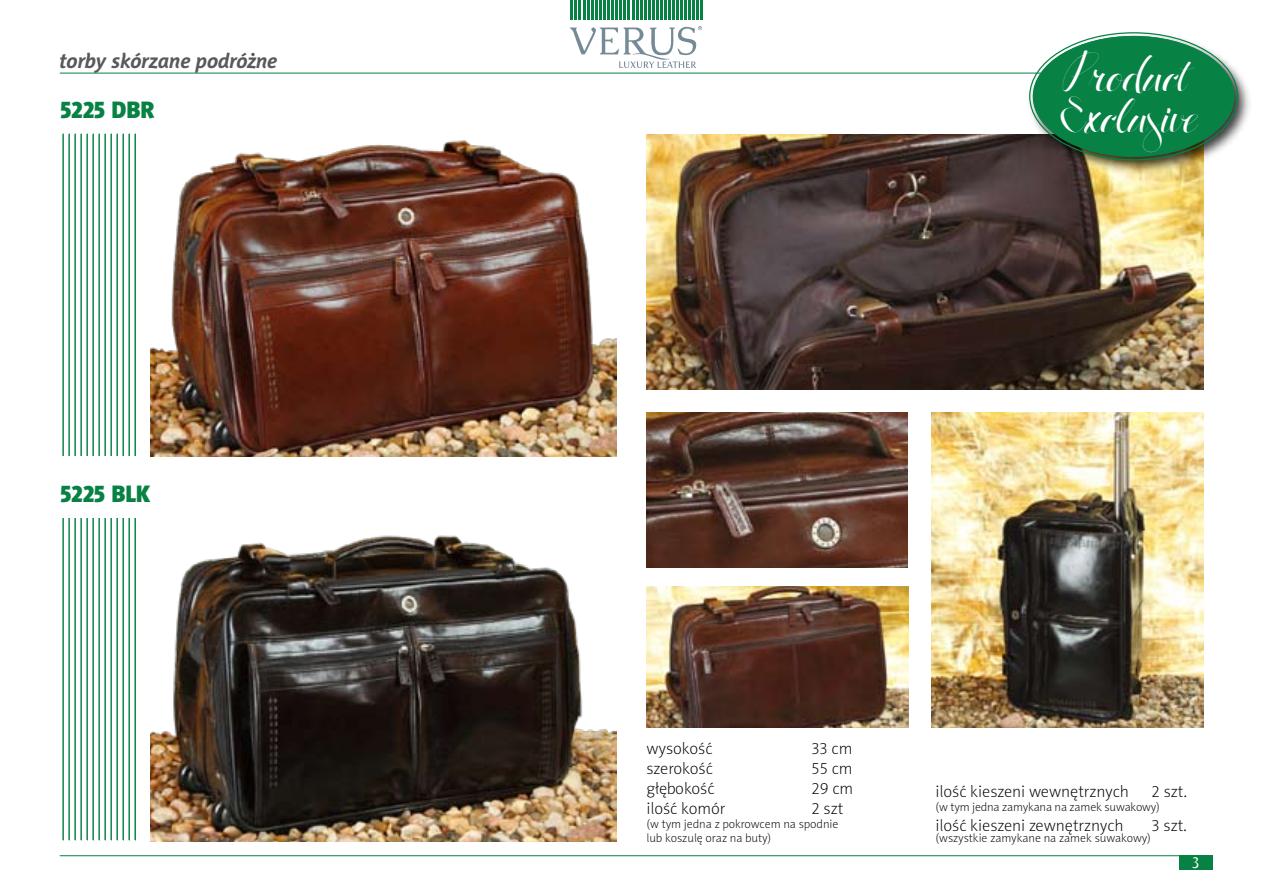
<style>
.page{position:relative;width:1263px;height:893px;background:#fff}
.page>*{position:absolute;margin:0;border:0;box-sizing:border-box;transform-origin:0 0}
.t1{font:49.5px/41.4px "Antrokas";letter-spacing:-.01em;color:#fff}
.t2{font:24px "Naomi Sans EFN Black";letter-spacing:-.02em;color:#078144}
.t3{font:italic 700 21px "Naomi Sans EFN";letter-spacing:-.015em;color:#58595b}
.t4{font:16.5px "Naomi Sans EFN Thin";color:#000}
.t5{font:16.5px "Baker Signet EU";color:#fff}
.t6{font:12px/13.8px "Naomi Sans EFN Thin";color:#000}
</style>
<div class="page">
<div style="left:1179px;top:856px;width:33px;height:14px;background:#078144"></div>
<hr style="left:60px;top:73px;width:1152px;height:1px;background:#078144">
<svg style="left:570px;top:26px;width:132px;height:42px"></svg>
<hr style="left:60px;top:855px;width:1152px;height:1px;background:#078144">
<svg style="left:571px;top:0;width:132px;height:19px"></svg>
<hr style="left:656px;top:0;width:3px;height:19px;background:#078144">
<img style="left:151px;top:140px;width:465px;height:317px">
<img style="left:151px;top:535px;width:465px;height:307px">
<img style="left:646px;top:587px;width:262px;height:140px">
<img style="left:931px;top:412px;width:272px;height:315px">
<img style="left:646px;top:412px;width:262px;height:155px">
<img style="left:646px;top:134px;width:557px;height:256px">
<svg style="left:62px;top:133px;width:2px;height:323px"></svg>
<svg style="left:68px;top:133px;width:2px;height:323px"></svg>
<svg style="left:74px;top:133px;width:2px;height:323px"></svg>
<svg style="left:80px;top:133px;width:2px;height:323px"></svg>
<svg style="left:86px;top:133px;width:2px;height:323px"></svg>
<svg style="left:92px;top:133px;width:2px;height:323px"></svg>
<svg style="left:98px;top:133px;width:2px;height:323px"></svg>
<svg style="left:104px;top:133px;width:2px;height:323px"></svg>
<svg style="left:110px;top:133px;width:2px;height:323px"></svg>
<svg style="left:116px;top:133px;width:2px;height:323px"></svg>
<svg style="left:122px;top:133px;width:2px;height:323px"></svg>
<svg style="left:128px;top:133px;width:2px;height:323px"></svg>
<svg style="left:134px;top:133px;width:2px;height:323px"></svg>
<svg style="left:62px;top:518px;width:2px;height:323px"></svg>
<svg style="left:68px;top:518px;width:2px;height:323px"></svg>
<svg style="left:74px;top:518px;width:2px;height:323px"></svg>
<svg style="left:80px;top:518px;width:2px;height:323px"></svg>
<svg style="left:86px;top:518px;width:2px;height:323px"></svg>
<svg style="left:92px;top:518px;width:2px;height:323px"></svg>
<svg style="left:98px;top:518px;width:2px;height:323px"></svg>
<svg style="left:104px;top:518px;width:2px;height:323px"></svg>
<svg style="left:110px;top:518px;width:2px;height:323px"></svg>
<svg style="left:116px;top:518px;width:2px;height:323px"></svg>
<svg style="left:122px;top:518px;width:2px;height:323px"></svg>
<svg style="left:128px;top:518px;width:2px;height:323px"></svg>
<svg style="left:134px;top:518px;width:2px;height:323px"></svg>
<div style="left:1027px;top:30px;width:236px;height:209px;background:#000;opacity:.75"></div>
<div style="left:1033px;top:36px;width:201px;height:121px;background:#078144;border-radius:50%"></div>
<div style="left:1033px;top:36px;width:201px;height:121px;border:4px solid #078144;border-radius:50%"></div>
<h3 class="t3" style="left:60px;top:49px;width:219px">torby skórzane podróżne</h3>
<h2 class="t2" style="left:60px;top:95px;width:96px">5225 DBR</h2>
<h2 class="t2" style="left:60px;top:479px;width:92px">5225 BLK</h2>
<h1 class="t1" style="left:1061px;top:53px;width:139px">Product<br>Exclusive</h1>
<h3 class="t4" style="left:646px;top:740px;width:67px">wysokość</h3>
<h3 class="t4" style="left:811px;top:740px;width:42px">33 cm</h3>
<h3 class="t4" style="left:646px;top:759px;width:68px">szerokość</h3>
<h3 class="t4" style="left:811px;top:759px;width:42px">55 cm</h3>
<h3 class="t4" style="left:646px;top:779px;width:70px">głębokość</h3>
<h3 class="t4" style="left:811px;top:779px;width:43px">29 cm</h3>
<h3 class="t4" style="left:646px;top:799px;width:80px">ilość komór</h3>
<h3 class="t4" style="left:811px;top:799px;width:33px">2 szt</h3>
<p class="t6" style="left:646px;top:817px;width:193px">(w tym jedna z pokrowcem na spodnie lub koszulę oraz na buty)</p>
<h3 class="t4" style="left:935px;top:782px;width:195px">ilość kieszeni wewnętrznych</h3>
<h3 class="t4" style="left:1151px;top:782px;width:37px">2 szt.</h3>
<p class="t6" style="left:935px;top:800px;width:226px">(w tym jedna zamykana na zamek suwakowy)</p>
<h3 class="t4" style="left:935px;top:816px;width:189px">ilość kieszeni zewnętrznych</h3>
<h3 class="t4" style="left:1151px;top:816px;width:37px">3 szt.</h3>
<p class="t6" style="left:935px;top:831px;width:217px">(wszystkie zamykane na zamek suwakowy)</p>
<h3 class="t5" style="left:1191px;top:853px;width:10px">3</h3>
</div>
